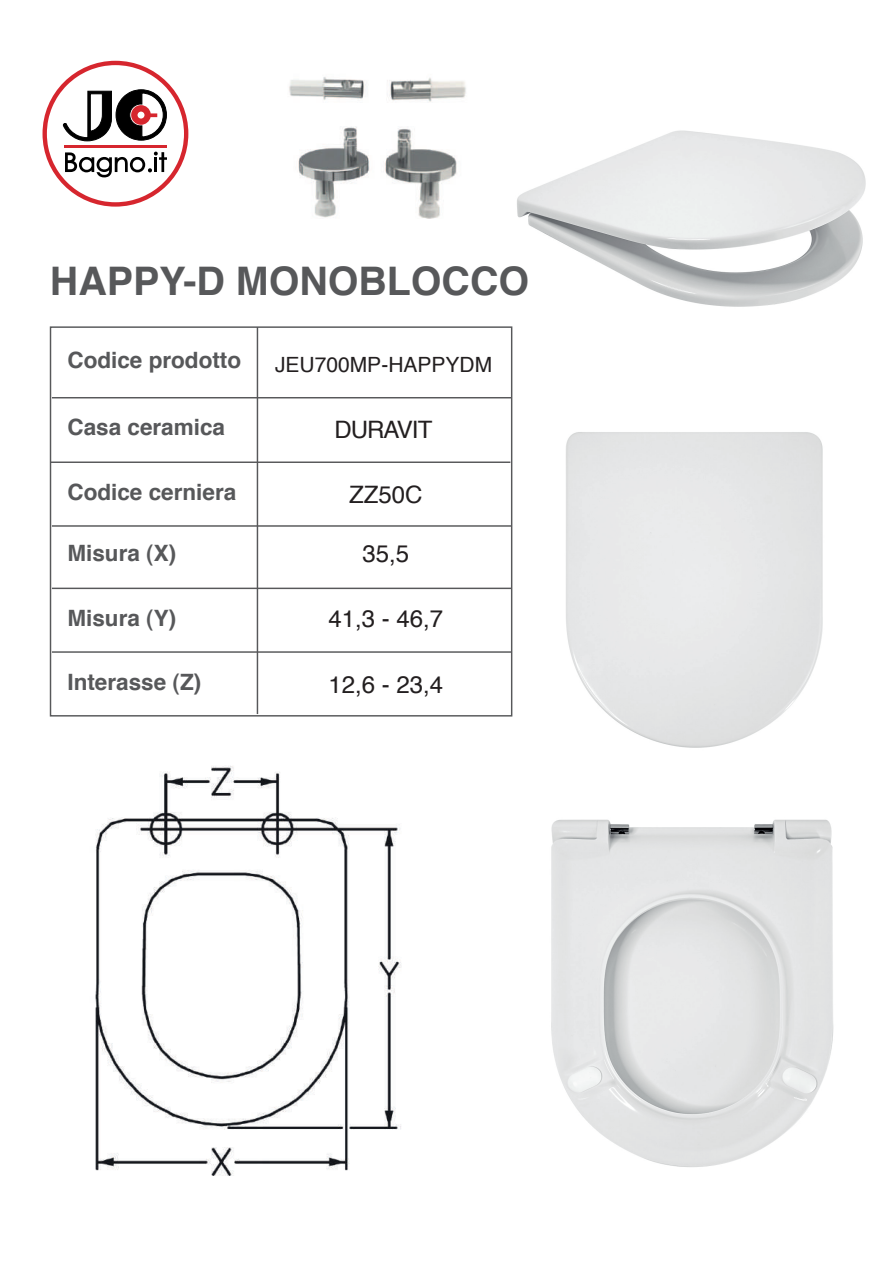
<style>
.page{position:relative;width:893px;height:1263px;background:#fff}
.page>*{position:absolute;margin:0;border:0;box-sizing:border-box;transform-origin:0 0}
.t1{font:700 39.3px "Helvetica";color:#57585a}
.t2{font:24px "Helvetica";color:#231f20}
.t3{font:24px "Helvetica";letter-spacing:-.04em;color:#231f20}
.t4{font:700 22.5px "Helvetica";color:#57585a}
.t5{font:21px "Helvetica";color:#231f20}
</style>
<div class="page">
<svg style="left:43px;top:61px;width:145px;height:146px"></svg>
<hr style="left:257px;top:327px;width:1px;height:387px;background:#57585a">
<hr style="left:52px;top:525px;width:459px;height:2px;background:#57585a">
<hr style="left:52px;top:588px;width:459px;height:1px;background:#57585a">
<hr style="left:52px;top:651px;width:459px;height:2px;background:#57585a">
<hr style="left:52px;top:397px;width:459px;height:1px;background:#57585a">
<hr style="left:51px;top:461px;width:459px;height:2px;background:#57585a">
<img style="left:551px;top:819px;width:283px;height:348px">
<img style="left:566px;top:432px;width:257px;height:316px">
<img style="left:517px;top:130px;width:349px;height:177px">
<img style="left:289px;top:77px;width:177px;height:142px">
<img style="left:95px;top:766px;width:306px;height:410px">
<h1 class="t1" style="left:50px;top:249px;width:481px">HAPPY-D MONOBLOCCO</h1>
<p class="t4" style="left:67px;top:342px;width:175px">Codice prodotto</p>
<p class="t5" style="left:275px;top:349px;width:219px">JEU700MP-HAPPYDM</p>
<p class="t4" style="left:67px;top:409px;width:159px">Casa ceramica</p>
<p class="t4" style="left:67px;top:474px;width:170px">Codice cerniera</p>
<p class="t3" style="left:335px;top:411px;width:99px">DURAVIT</p>
<p class="t2" style="left:349px;top:476px;width:75px">ZZ50C</p>
<p class="t4" style="left:67px;top:535px;width:110px">Misura (X)</p>
<p class="t2" style="left:362px;top:535px;width:48px">35,5</p>
<p class="t4" style="left:67px;top:600px;width:110px">Misura (Y)</p>
<p class="t4" style="left:67px;top:664px;width:135px">Interasse (Z)</p>
<p class="t2" style="left:328px;top:600px;width:116px">41,3 - 46,7</p>
<p class="t2" style="left:328px;top:665px;width:116px">12,6 - 23,4</p>
</div>
